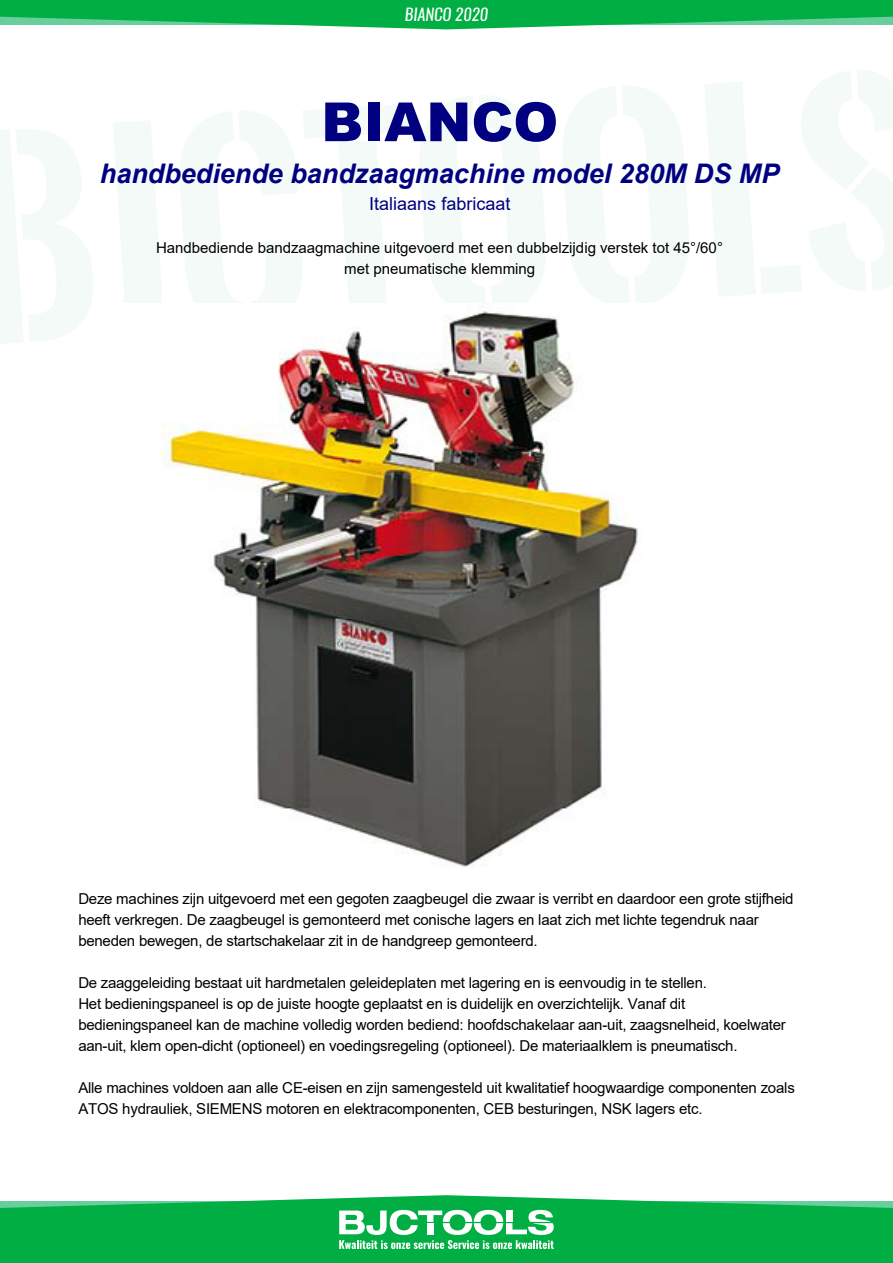
<style>
.page{position:relative;width:893px;height:1263px;background:#fff}
.page>*{position:absolute;margin:0;border:0;box-sizing:border-box;transform-origin:0 0}
.t1{font:900 54px "Arial";color:#000080}
.t2{font:italic 700 27px "Arial";color:#000080}
.t3{font:18px "Arial";color:#000080}
.t4{font:italic 16.5px "Oswald";color:#fff}
.t5{font:15px/21px "Arial";letter-spacing:-.015em;color:#000}
</style>
<div class="page">
<svg style="left:0;top:70px;width:893px;height:273px"></svg>
<svg style="left:0;top:1195px;width:893px;height:68px;fill:#00ae43"></svg>
<svg style="left:339px;top:1210px;width:215px;height:39px"></svg>
<svg style="left:0;top:0;width:893px;height:29px"></svg>
<img style="left:91px;top:304px;width:622px;height:563px">
<p class="t4" style="left:405px;top:3px;width:85px">BIANCO 2020</p>
<h1 class="t1" style="left:321px;top:83px;width:239px">BIANCO</h1>
<h2 class="t2" style="left:100px;top:156px;width:681px">handbediende bandzaagmachine model 280M DS MP</h2>
<p class="t3" style="left:369px;top:191px;width:143px">Italiaans fabricaat</p>
<p class="t5" style="left:156px;top:237px;width:568px;text-align:center">Handbediende bandzaagmachine uitgevoerd met een dubbelzijdig verstek tot 45°/60° met pneumatische klemming</p>
<p class="t5" style="left:78px;top:888px;width:717px">Deze machines zijn uitgevoerd met een gegoten zaagbeugel die zwaar is verribt en daardoor een grote stijfheid heeft verkregen. De zaagbeugel is gemonteerd met conische lagers en laat zich met lichte tegendruk naar beneden bewegen, de startschakelaar zit in de handgreep gemonteerd.</p>
<p class="t5" style="left:78px;top:972px;width:709px">De zaaggeleiding bestaat uit hardmetalen geleideplaten met lagering en is eenvoudig in te stellen.<br>Het bedieningspaneel is op de juiste hoogte geplaatst en is duidelijk en overzichtelijk. Vanaf dit bedieningspaneel kan de machine volledig worden bediend: hoofdschakelaar aan-uit, zaagsnelheid, koelwater aan-uit, klem open-dicht (optioneel) en voedingsregeling (optioneel). De materiaalklem is pneumatisch.</p>
<p class="t5" style="left:78px;top:1077px;width:718px">Alle machines voldoen aan alle CE-eisen en zijn samengesteld uit kwalitatief hoogwaardige componenten zoals<br>ATOS hydrauliek, SIEMENS motoren en elektracomponenten, CEB besturingen, NSK lagers etc.</p>
</div>
